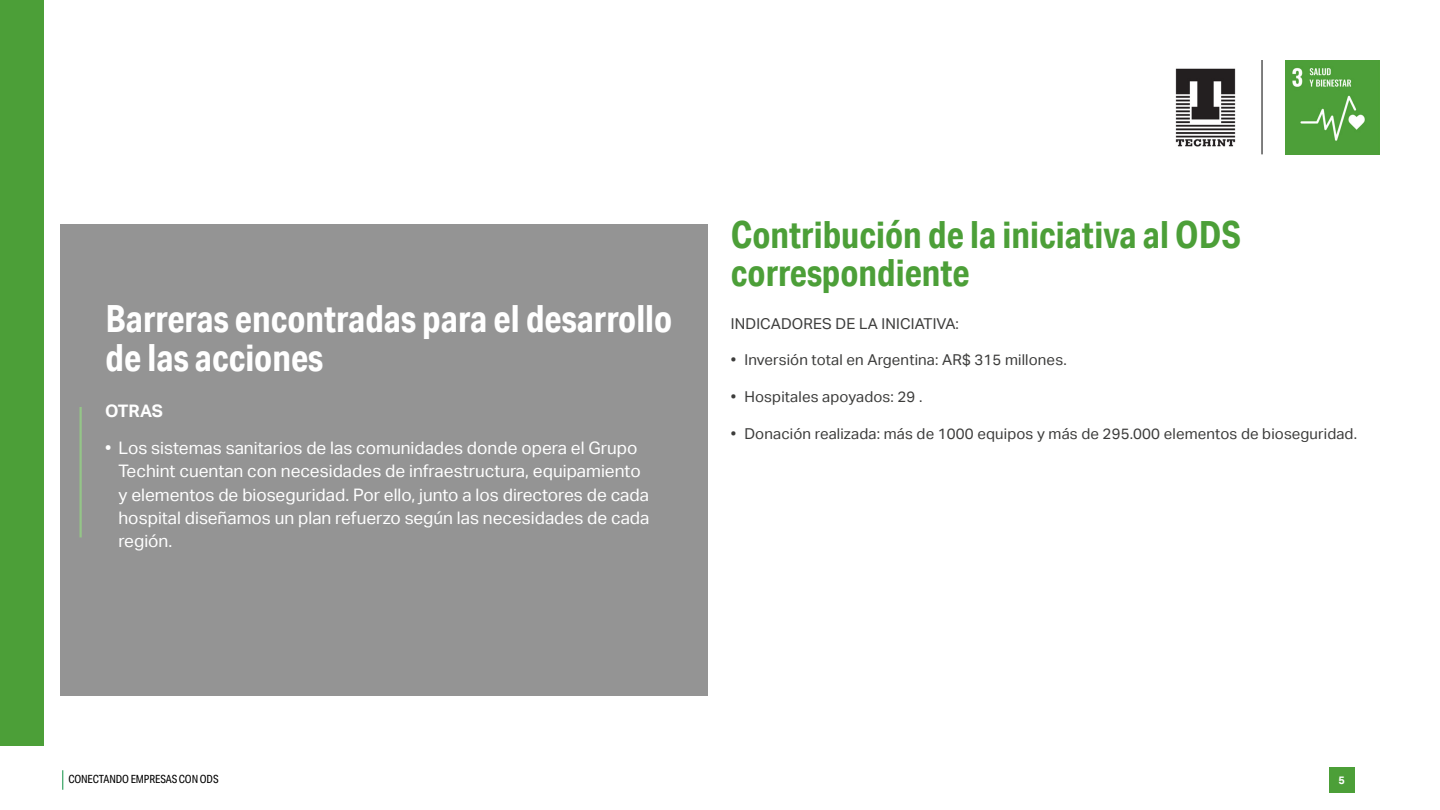
<style>
.page{position:relative;width:1440px;height:810px;background:#fff}
.page>*{position:absolute;margin:0;border:0;box-sizing:border-box;transform-origin:0 0}
.t1{font:700 37.5px/38.2px "Aktiv Grotesk Cd";color:#fff}
.t2{font:700 37.5px/38.2px "Aktiv Grotesk Cd";color:#4c9f38}
.t3{font:17.25px/23.2px "Aktiv Grotesk";color:#fff}
.t4{font:700 17.25px "Aktiv Grotesk";letter-spacing:-.01em;color:#fff}
.t5{font:15px "Aktiv Grotesk";letter-spacing:.01em;color:#3c3c3b}
.t6{font:11.25px "Aktiv Grotesk Cd";letter-spacing:-.01em;color:#000}
.t7{font:700 10.88px "Aktiv Grotesk";color:#fff}
</style>
<div class="page">
<svg style="left:62px;top:770px;width:1px;height:20px"></svg>
<div style="left:1329px;top:767px;width:25px;height:26px;background:#4c9f38"></div>
<img style="left:1285px;top:60px;width:95px;height:95px">
<hr style="left:1262px;top:60px;width:1px;height:94px;background:#000">
<img style="left:1175px;top:68px;width:61px;height:79px">
<div style="left:0;top:0;width:44px;height:746px;background:#4c9f38"></div>
<div style="left:60px;top:225px;width:648px;height:471px;background:#949494"></div>
<hr style="left:80px;top:407px;width:2px;height:130px;background:#94c588">
<p class="t1" style="left:106px;top:299px;width:568px">Barreras encontradas para el desarrollo de las acciones</p>
<p class="t4" style="left:105px;top:401px;width:60px">OTRAS</p>
<p class="t3" style="left:118px;top:436px;width:533px;text-indent:-14px">• Los sistemas sanitarios de las comunidades donde opera el Grupo Techint cuentan con necesidades de infraestructura, equipamiento y elementos de bioseguridad. Por ello, junto a los directores de cada hospital diseñamos un plan refuerzo según las necesidades de cada región.</p>
<p class="t2" style="left:731px;top:215px;width:512px">Contribución de la iniciativa al ODS correspondiente</p>
<p class="t5" style="left:731px;top:315px;width:229px">INDICADORES DE LA INICIATIVA:</p>
<p class="t5" style="left:731px;top:351px;width:337px">• Inversión total en Argentina: AR$ 315 millones.</p>
<p class="t5" style="left:731px;top:388px;width:193px">• Hospitales apoyados: 29 .</p>
<p class="t5" style="left:731px;top:425px;width:628px">• Donación realizada: más de 1000 equipos y más de 295.000 elementos de bioseguridad.</p>
<p class="t6" style="left:68px;top:773px;width:152px">CONECTANDO EMPRESAS CON ODS</p>
<p class="t7" style="left:1338px;top:774px;width:8px">5</p>
</div>
